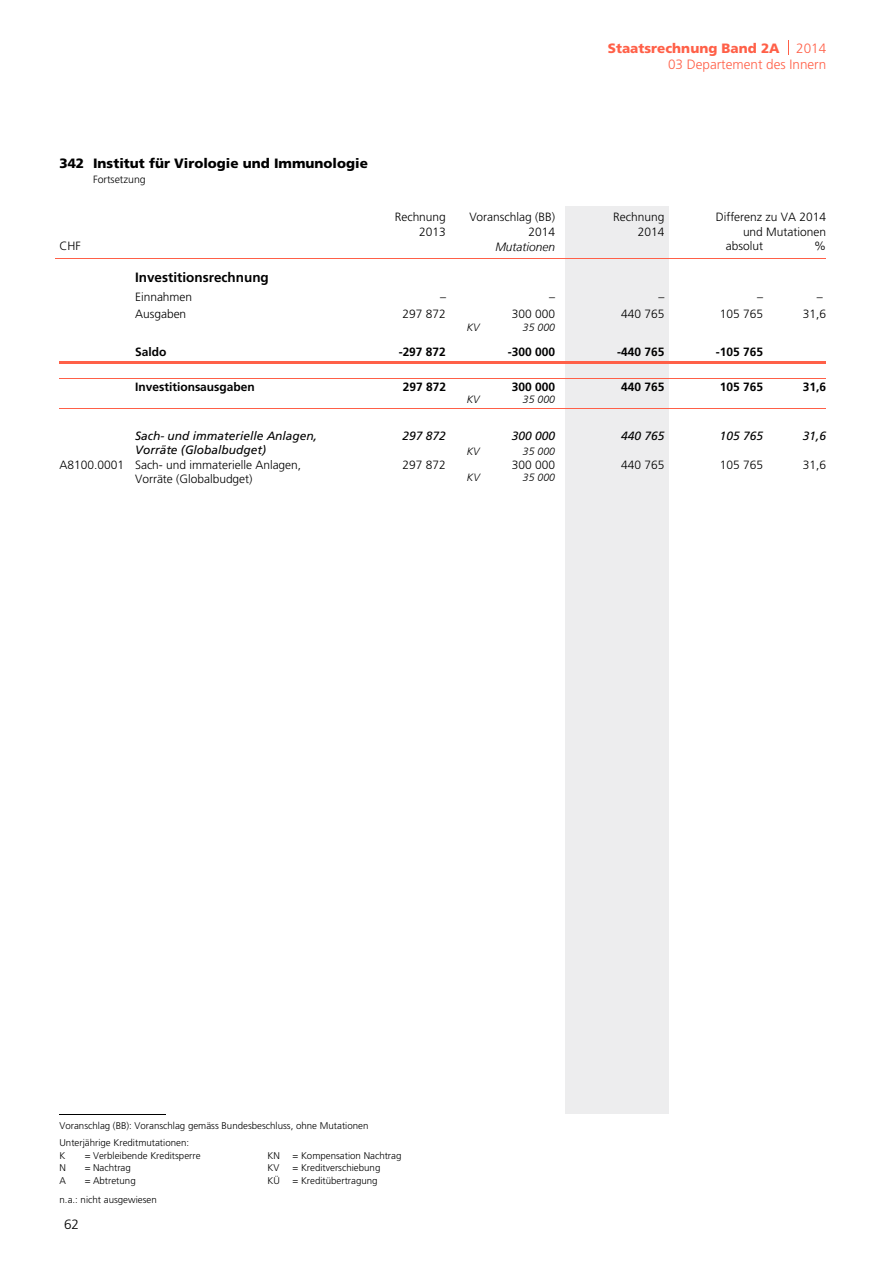
<style>
.page{position:relative;width:893px;height:1263px;background:#fff}
.page>*{position:absolute;margin:0;border:0;box-sizing:border-box;transform-origin:0 0}
.t1{font:300 13.5px/16px "Frutiger LT Std";color:#ff6048;text-align:right}
.t2{font:900 13.5px "Frutiger LT Std";color:#000}
.t3{font:700 13.5px "Frutiger LT Com";color:#000}
.t4{font:300 13.5px "Frutiger LT Std";color:#000}
.t5{font:300 12px/13.8px "Frutiger LT Std";color:#000}
.t6{font:700 12px "Frutiger LT Com";color:#000}
.t7{font:italic 12px/14.5px "Frutiger LT Com";color:#000}
.t8{font:italic 300 12px "Frutiger LT Com";color:#000}
.t9{font:italic 300 10.5px "Frutiger LT Com";color:#000}
.t10{font:300 10.5px "Frutiger LT Std";color:#000}
.t11{font:300 9.75px/16.8px "Frutiger LT Std";color:#000}
.s1{font-weight:900}
</style>
<div class="page">
<div style="left:566px;top:206px;width:102px;height:908px;background:#ededee"></div>
<svg style="left:788px;top:40px;width:1px;height:15px"></svg>
<hr style="left:55px;top:258px;width:771px;height:1px;background:#ff6048">
<hr style="left:59px;top:361px;width:767px;height:3px;background:#ff6048">
<hr style="left:59px;top:378px;width:767px;height:1px;background:#ff6048">
<hr style="left:59px;top:408px;width:767px;height:1px;background:#ff6048">
<hr style="left:59px;top:1114px;width:107px;height:1px;background:#000">
<h1 class="t2" style="left:59px;top:158px;width:310px">342 Institut für Virologie und Immunologie</h1>
<p class="t10" style="left:93px;top:175px;width:54px">Fortsetzung</p>
<p class="t5" style="left:59px;top:240px;width:23px">CHF</p>
<p class="t5" style="left:395px;top:211px;width:53px">Rechnung</p>
<p class="t5" style="left:469px;top:211px;width:87px">Voranschlag (BB)</p>
<p class="t5" style="left:419px;top:226px;width:28px">2013</p>
<p class="t5" style="left:528px;top:226px;width:28px">2014</p>
<p class="t8" style="left:495px;top:242px;width:61px">Mutationen</p>
<h1 class="t1" style="left:608px;top:41px;width:220px"><span class="s1">Staatsrechnung Band 2A</span> 2014<br>03 Departement des Innern</h1>
<p class="t5" style="left:613px;top:211px;width:53px">Rechnung</p>
<p class="t5" style="left:638px;top:226px;width:28px">2014</p>
<p class="t5" style="left:716px;top:211px;width:112px">Differenz zu VA 2014</p>
<p class="t5" style="left:726px;top:240px;width:39px">absolut</p>
<p class="t5" style="left:814px;top:240px;width:13px">%</p>
<p class="t5" style="left:743px;top:226px;width:85px">und Mutationen</p>
<h1 class="t3" style="left:135px;top:271px;width:135px">Investitionsrechnung</h1>
<p class="t5" style="left:135px;top:291px;width:59px">Einnahmen</p>
<p class="t5" style="left:440px;top:291px;width:7px">–</p>
<p class="t5" style="left:757px;top:291px;width:7px">–</p>
<p class="t5" style="left:817px;top:291px;width:7px">–</p>
<p class="t5" style="left:549px;top:290px;width:7px">–</p>
<p class="t5" style="left:658px;top:291px;width:7px">–</p>
<p class="t5" style="left:135px;top:308px;width:53px">Ausgaben</p>
<p class="t5" style="left:403px;top:308px;width:45px">297 872</p>
<p class="t5" style="left:720px;top:308px;width:45px">105 765</p>
<p class="t5" style="left:512px;top:308px;width:45px">300 000</p>
<p class="t5" style="left:621px;top:308px;width:45px">440 765</p>
<p class="t5" style="left:803px;top:308px;width:25px">31,6</p>
<p class="t9" style="left:467px;top:324px;width:14px">KV</p>
<p class="t9" style="left:523px;top:324px;width:34px">35 000</p>
<p class="t6" style="left:135px;top:347px;width:33px">Saldo</p>
<p class="t6" style="left:399px;top:347px;width:49px">-297 872</p>
<p class="t6" style="left:508px;top:347px;width:49px">-300 000</p>
<p class="t6" style="left:716px;top:347px;width:49px">-105 765</p>
<p class="t6" style="left:617px;top:347px;width:49px">-440 765</p>
<p class="t6" style="left:135px;top:382px;width:121px">Investitionsausgaben</p>
<p class="t6" style="left:403px;top:382px;width:45px">297 872</p>
<p class="t6" style="left:512px;top:382px;width:45px">300 000</p>
<p class="t6" style="left:621px;top:382px;width:45px">440 765</p>
<p class="t6" style="left:720px;top:382px;width:45px">105 765</p>
<p class="t6" style="left:803px;top:382px;width:25px">31,6</p>
<p class="t9" style="left:467px;top:395px;width:14px">KV</p>
<p class="t9" style="left:523px;top:395px;width:34px">35 000</p>
<p class="t7" style="left:135px;top:430px;width:184px">Sach- und immaterielle Anlagen,<br>Vorräte (Globalbudget)</p>
<p class="t7" style="left:403px;top:430px;width:45px">297 872</p>
<p class="t7" style="left:720px;top:430px;width:45px">105 765</p>
<p class="t7" style="left:803px;top:430px;width:25px">31,6</p>
<p class="t7" style="left:512px;top:430px;width:45px">300 000</p>
<p class="t7" style="left:621px;top:430px;width:45px">440 765</p>
<p class="t9" style="left:467px;top:448px;width:14px">KV</p>
<p class="t9" style="left:523px;top:448px;width:34px">35 000</p>
<p class="t5" style="left:135px;top:459px;width:168px;text-indent:-76px">A8100.0001 Sach- und immaterielle Anlagen,<br>Vorräte (Globalbudget)</p>
<p class="t5" style="left:403px;top:459px;width:45px">297 872</p>
<p class="t5" style="left:720px;top:459px;width:45px">105 765</p>
<p class="t5" style="left:803px;top:459px;width:25px">31,6</p>
<p class="t5" style="left:512px;top:459px;width:45px">300 000</p>
<p class="t5" style="left:621px;top:459px;width:45px">440 765</p>
<p class="t9" style="left:467px;top:473px;width:14px">KV</p>
<p class="t9" style="left:523px;top:473px;width:34px">35 000</p>
<p class="t11" style="left:59px;top:1118px;width:310px">Voranschlag (BB): Voranschlag gemäss Bundesbeschluss, ohne Mutationen<br>Unterjährige Kreditmutationen:</p>
<p class="t11" style="left:59px;top:1148px;width:7px">K</p>
<p class="t11" style="left:85px;top:1148px;width:117px">= Verbleibende Kreditsperre</p>
<p class="t11" style="left:267px;top:1148px;width:14px">KN</p>
<p class="t11" style="left:293px;top:1148px;width:110px">= Kompensation Nachtrag</p>
<p class="t11" style="left:59px;top:1160px;width:8px">N</p>
<p class="t11" style="left:85px;top:1160px;width:48px">= Nachtrag</p>
<p class="t11" style="left:267px;top:1160px;width:13px">KV</p>
<p class="t11" style="left:293px;top:1160px;width:89px">= Kreditverschiebung</p>
<p class="t11" style="left:59px;top:1173px;width:8px">A</p>
<p class="t11" style="left:85px;top:1173px;width:53px">= Abtretung</p>
<p class="t11" style="left:267px;top:1173px;width:14px">KÜ</p>
<p class="t11" style="left:293px;top:1173px;width:87px">= Kreditübertragung</p>
<p class="t11" style="left:60px;top:1192px;width:99px">n.a.: nicht ausgewiesen</p>
<h1 class="t4" style="left:64px;top:1219px;width:16px">62</h1>
</div>
